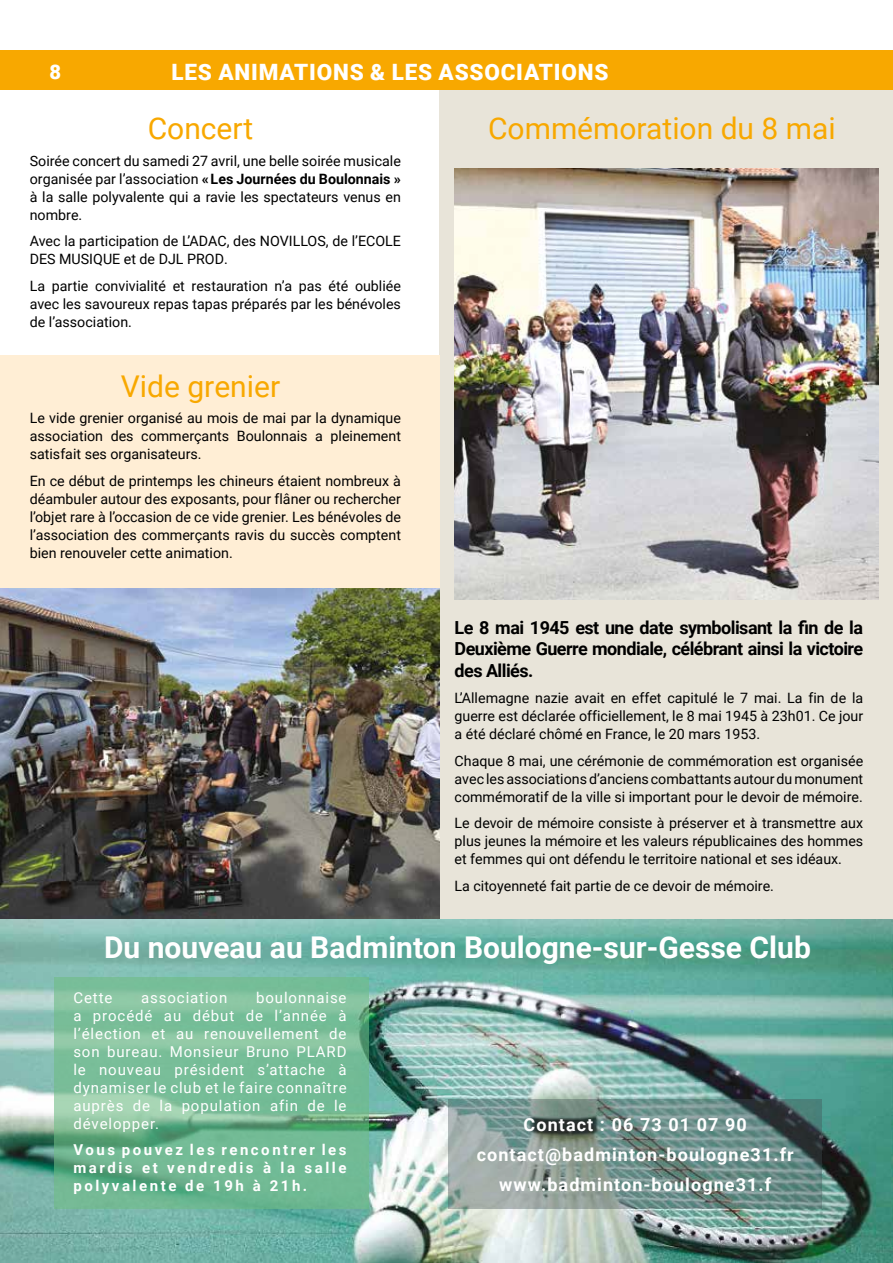
<style>
.page{position:relative;width:893px;height:1263px;background:#fff}
.page>*{position:absolute;margin:0;border:0;box-sizing:border-box;transform-origin:0 0}
.t1{font:700 30px "Roboto";color:#fff}
.t2{font:30px "Roboto";color:#f8a800}
.t3{font:900 22.5px "Roboto";letter-spacing:.035em;color:#fff}
.t4{font:900 20.1px "Roboto";color:#fff}
.t5{font:700 18px/21.6px "Roboto";letter-spacing:-.03em;color:#000;text-align:justify}
.t6{font:700 18px/30.2px "Roboto";letter-spacing:.06em;color:#fff;text-align:center}
.t7{font:15px/18px "Roboto";letter-spacing:.06em;color:#fff;text-align:justify}
.t8{font:700 15px/18px "Roboto";letter-spacing:.17em;color:#fff;text-align:justify}
.t9{font:14.25px/18px "Roboto";color:#000;text-align:justify}
.s1{font-weight:700}
</style>
<div class="page">
<div style="left:439px;top:89px;width:454px;height:830px;background:#e8e4d9"></div>
<div style="left:0;top:355px;width:439px;height:564px;background:#ffeed5"></div>
<img style="left:0;top:589px;width:439px;height:330px">
<img style="left:455px;top:168px;width:423px;height:432px">
<div style="left:0;top:50px;width:893px;height:39px;background:#f8a800"></div>
<img style="left:0;top:919px;width:893px;height:344px">
<svg style="left:54px;top:977px;width:315px;height:232px;background:#77bb96"></svg>
<svg style="left:448px;top:1099px;width:373px;height:110px;background:#768e89"></svg>
<h3 class="t4" style="left:50px;top:58px;width:13px">8</h3>
<h2 class="t3" style="left:172px;top:56px;width:438px">LES ANIMATIONS &amp; LES ASSOCIATIONS</h2>
<h1 class="t2" style="left:148px;top:107px;width:107px">Concert</h1>
<h1 class="t2" style="left:488px;top:107px;width:349px">Commémoration du 8 mai</h1>
<p class="t9" style="left:30px;top:151px;width:373px">Soirée concert du samedi 27 avril, une belle soirée musicale organisée par l’association <span class="s1">« Les Journées du Boulonnais » </span>à la salle polyvalente qui a ravie les spectateurs venus en nombre.</p>
<p class="t9" style="left:30px;top:231px;width:373px">Avec la participation de L’ADAC, des NOVILLOS, de l’ECOLE<br>DES MUSIQUE et de DJL PROD.</p>
<p class="t9" style="left:30px;top:276px;width:373px">La partie convivialité et restauration n’a pas été oubliée avec les savoureux repas tapas préparés par les bénévoles de l’association.</p>
<h1 class="t2" style="left:121px;top:365px;width:161px">Vide grenier</h1>
<p class="t9" style="left:30px;top:409px;width:373px">Le vide grenier organisé au mois de mai par la dynamique association des commerçants Boulonnais a pleinement satisfait ses organisateurs.</p>
<p class="t9" style="left:30px;top:471px;width:373px">En ce début de printemps les chineurs étaient nombreux à déambuler autour des exposants, pour flâner ou rechercher l’objet rare à l’occasion de ce vide grenier. Les bénévoles de l’association des commerçants ravis du succès comptent bien renouveler cette animation.</p>
<p class="t5" style="left:455px;top:616px;width:410px">Le 8 mai 1945 est une date symbolisant la fin de la Deuxième Guerre mondiale, célébrant ainsi la victoire des Alliés.</p>
<p class="t9" style="left:455px;top:689px;width:410px">L’Allemagne nazie avait en effet capitulé le 7 mai. La fin de la guerre est déclarée officiellement, le 8 mai 1945 à 23h01. Ce jour a été déclaré chômé en France, le 20 mars 1953.</p>
<p class="t9" style="left:455px;top:751px;width:410px">Chaque 8 mai, une cérémonie de commémoration est organisée avec les associations d’anciens combattants autour du monument commémoratif de la ville si important pour le devoir de mémoire.</p>
<p class="t9" style="left:455px;top:814px;width:410px">Le devoir de mémoire consiste à préserver et à transmettre aux plus jeunes la mémoire et les valeurs républicaines des hommes et femmes qui ont défendu le territoire national et ses idéaux.</p>
<p class="t9" style="left:455px;top:876px;width:321px">La citoyenneté fait partie de ce devoir de mémoire.</p>
<h1 class="t1" style="left:104px;top:926px;width:708px">Du nouveau au Badminton Boulogne-sur-Gesse Club</h1>
<p class="t7" style="left:73px;top:988px;width:41px">Cette</p>
<p class="t7" style="left:141px;top:988px;width:88px">association</p>
<p class="t7" style="left:73px;top:988px;width:275px;text-indent:183px">boulonnaise a procédé au début de l’année à l’élection et au renouvellement de son bureau. Monsieur Bruno PLARD le nouveau président s’attache à dynamiser le club et le faire connaître auprès de la population afin de le développer.</p>
<p class="t8" style="left:73px;top:1140px;width:275px">Vous pouvez les rencontrer les mardis et vendredis à la salle polyvalente de 19h à 21h.</p>
<p class="t6" style="left:477px;top:1109px;width:319px">Contact : 06 73 01 07 90 contact@badminton-boulogne31.fr www.badminton-boulogne31.f</p>
</div>
